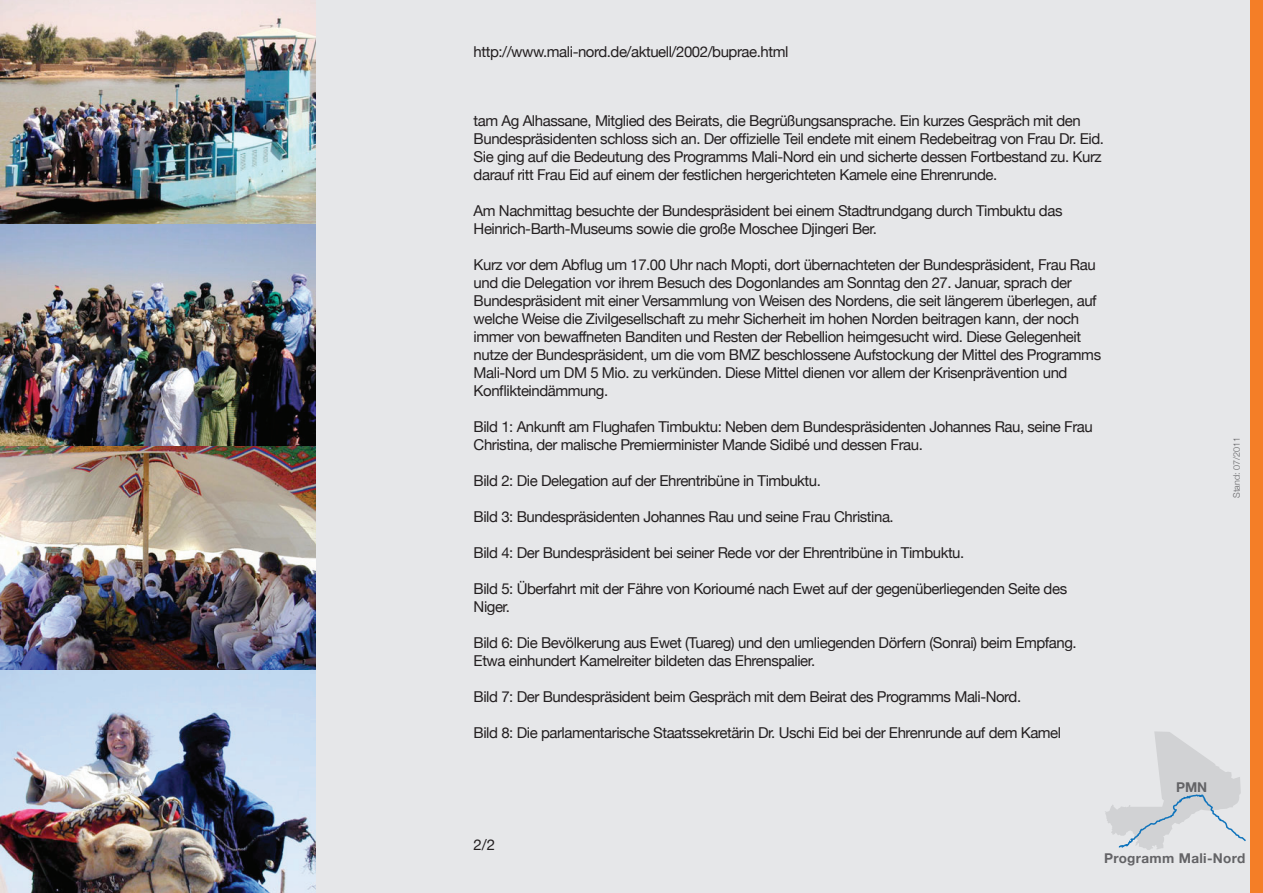
<style>
.page{position:relative;width:1263px;height:893px;background:#e6e7e9}
.page>*{position:absolute;margin:0;border:0;box-sizing:border-box;transform-origin:0 0}
.t1{font:15px/18px "Helvetica Neue";letter-spacing:-.03em;color:#231f20}
.t2{font:700 13.5px "Helvetica Neue";letter-spacing:.025em;color:#636366}
.t3{font:300 9px "Helvetica Neue";color:#636366}
</style>
<div class="page">
<svg style="left:1105px;top:731px;width:141px;height:119px"></svg>
<img style="left:0;top:0;width:316px;height:893px">
<div style="left:1250px;top:0;width:13px;height:893px;background:#f47e27"></div>
<p class="t1" style="left:474px;top:42px;width:316px">http://www.mali-nord.de/aktuell/2002/buprae.html</p>
<p class="t1" style="left:474px;top:111px;width:632px">tam Ag Alhassane, Mitglied des Beirats, die Begrüßungsansprache. Ein kurzes Gespräch mit den Bundespräsidenten schloss sich an. Der offizielle Teil endete mit einem Redebeitrag von Frau Dr. Eid.<br>Sie ging auf die Bedeutung des Programms Mali-Nord ein und sicherte dessen Fortbestand zu. Kurz darauf ritt Frau Eid auf einem der festlichen hergerichteten Kamele eine Ehrenrunde.</p>
<p class="t1" style="left:474px;top:201px;width:590px">Am Nachmittag besuchte der Bundespräsident bei einem Stadtrundgang durch Timbuktu das<br>Heinrich-Barth-Museums sowie die große Moschee Djingeri Ber.</p>
<p class="t1" style="left:474px;top:255px;width:629px">Kurz vor dem Abflug um 17.00 Uhr nach Mopti, dort übernachteten der Bundespräsident, Frau Rau und die Delegation vor ihrem Besuch des Dogonlandes am Sonntag den 27. Januar, sprach der Bundespräsident mit einer Versammlung von Weisen des Nordens, die seit längerem überlegen, auf welche Weise die Zivilgesellschaft zu mehr Sicherheit im hohen Norden beitragen kann, der noch immer von bewaffneten Banditen und Resten der Rebellion heimgesucht wird. Diese Gelegenheit nutze der Bundespräsident, um die vom BMZ beschlossene Aufstockung der Mittel des Programms Mali-Nord um DM 5 Mio. zu verkünden. Diese Mittel dienen vor allem der Krisenprävention und Konflikteindämmung.</p>
<p class="t1" style="left:474px;top:417px;width:621px">Bild 1: Ankunft am Flughafen Timbuktu: Neben dem Bundespräsidenten Johannes Rau, seine Frau<br>Christina, der malische Premierminister Mande Sidibé und dessen Frau.</p>
<p class="t1" style="left:474px;top:471px;width:349px">Bild 2: Die Delegation auf der Ehrentribüne in Timbuktu.</p>
<p class="t1" style="left:474px;top:507px;width:422px">Bild 3: Bundespräsidenten Johannes Rau und seine Frau Christina.</p>
<p class="t1" style="left:474px;top:543px;width:492px">Bild 4: Der Bundespräsident bei seiner Rede vor der Ehrentribüne in Timbuktu.</p>
<p class="t1" style="left:474px;top:579px;width:595px">Bild 5: Überfahrt mit der Fähre von Korioumé nach Ewet auf der gegenüberliegenden Seite des<br>Niger.</p>
<p class="t1" style="left:474px;top:633px;width:605px">Bild 6: Die Bevölkerung aus Ewet (Tuareg) und den umliegenden Dörfern (Sonrai) beim Empfang.<br>Etwa einhundert Kamelreiter bildeten das Ehrenspalier.</p>
<p class="t1" style="left:474px;top:687px;width:549px">Bild 7: Der Bundespräsident beim Gespräch mit dem Beirat des Programms Mali-Nord.</p>
<p class="t1" style="left:474px;top:723px;width:589px">Bild 8: Die parlamentarische Staatssekretärin Dr. Uschi Eid bei der Ehrenrunde auf dem Kamel</p>
<p class="t1" style="left:474px;top:836px;width:23px">2/2</p>
<p class="t3" style="left:1231px;top:498px;width:63px;rotate:-90deg">Stand: 07/2011</p>
<p class="t2" style="left:1176px;top:778px;width:33px">PMN</p>
<p class="t2" style="left:1104px;top:850px;width:143px">Programm Mali-Nord</p>
</div>
